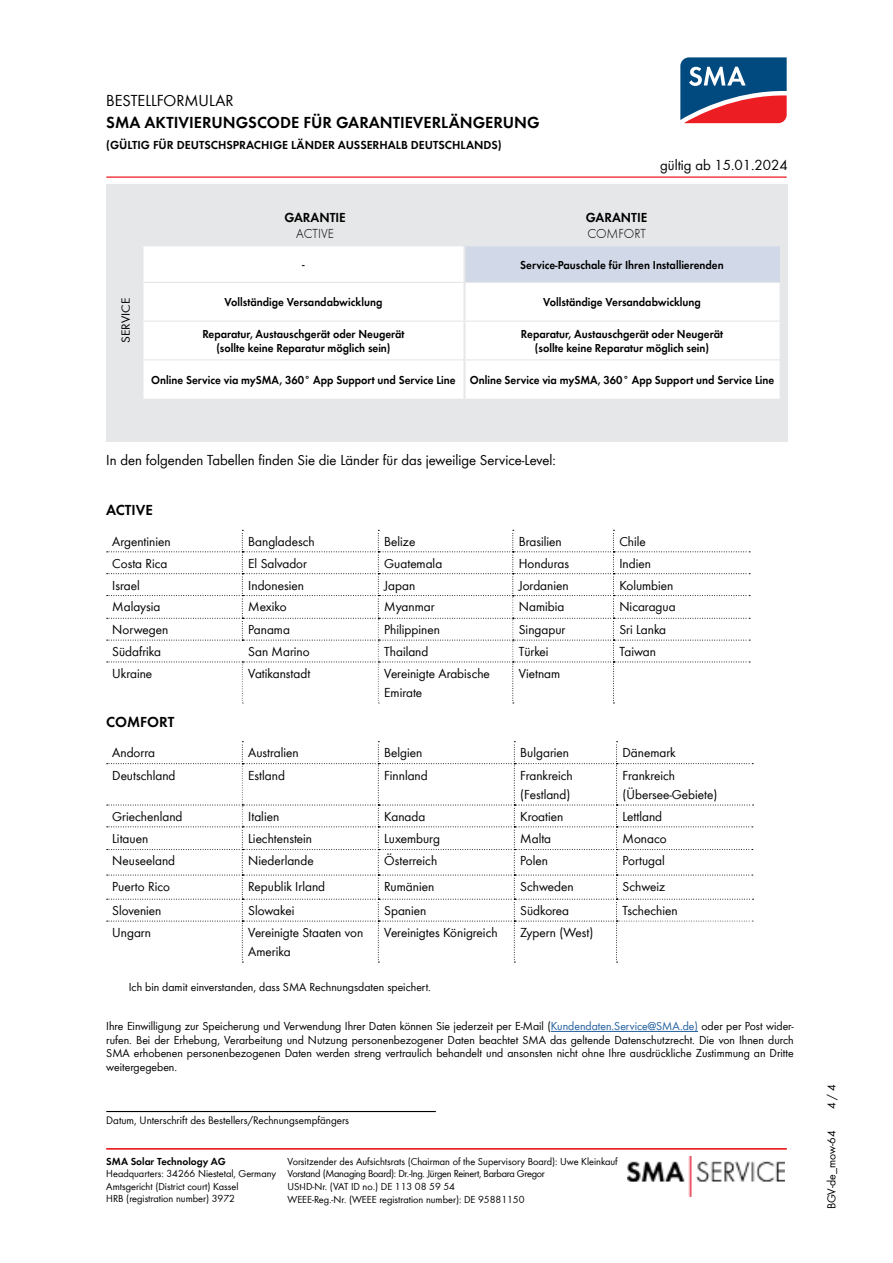
<style>
.page{position:relative;width:893px;height:1263px;background:#fff}
.page>*{position:absolute;margin:0;border:0;box-sizing:border-box;transform-origin:0 0}
.t1{font:600 16.5px "SMA Futura Global";color:#000}
.t2{font:16.5px "SMA Futura Global";color:#000}
.t3{font:15px "SMA Futura Global";color:#000}
.t4{font:600 15px "SMA Futura Global";color:#000}
.t5{font:13.5px/19.5px "SMA Futura Global";color:#000}
.t6{font:600 13.5px "SMA Futura Global";color:#000}
.t7{font:300 13.5px "SMA Futura Global";color:#000}
.t8{font:12.3px "SMA Futura Global";color:#000;scale:1.09 1}
.t9{font:12px/13.5px "SMA Futura Global";color:#000;text-align:justify}
.t10{font:600 12px "SMA Futura Global";color:#000}
.t11{font:600 11.85px/14.2px "SMA Futura Global";color:#000;text-align:center;scale:.94 1}
.t12{font:11.25px "SMA Futura Global";color:#000}
.t13{font:600 10.95px "SMA Futura Global";color:#000}
.t14{font:10.5px/12.6px "SMA Futura Global";color:#000}
.t15{font:600 10.5px "SMA Futura Global";color:#000}
.s1{color:#215e9e}
</style>
<div class="page">
<img style="left:628px;top:1157px;width:157px;height:39px">
<hr style="left:551px;top:1031px;width:147px;height:1px;background:#215e9e">
<svg style="left:107px;top:530px;width:643px;height:173px"></svg>
<svg style="left:107px;top:741px;width:647px;height:222px"></svg>
<hr style="left:106px;top:1111px;width:330px;height:1px;background:#000">
<div style="left:106px;top:185px;width:682px;height:257px;background:#e6e7e8"></div>
<div style="left:143px;top:246px;width:320px;height:153px;background:#fff"></div>
<div style="left:464px;top:246px;width:316px;height:36px;background:#d1d9e8"></div>
<div style="left:466px;top:283px;width:314px;height:116px;background:#fff"></div>
<hr style="left:143px;top:282px;width:320px;height:1px;background:#e6e7e8">
<hr style="left:143px;top:321px;width:321px;height:1px;background:#e6e7e8">
<hr style="left:143px;top:359px;width:321px;height:1px;background:#e6e7e8">
<hr style="left:463px;top:246px;width:3px;height:36px;background:#e6e7e8">
<hr style="left:464px;top:321px;width:316px;height:1px;background:#e6e7e8">
<hr style="left:464px;top:359px;width:316px;height:1px;background:#e6e7e8">
<svg style="left:680px;top:57px;width:107px;height:66px;background:#67597a"></svg>
<hr style="left:106px;top:176px;width:681px;height:2px;background:#ed1d24">
<hr style="left:106px;top:1148px;width:681px;height:1px;background:#ed1d24">
<p class="t2" style="left:106px;top:90px;width:129px">BESTELLFORMULAR</p>
<p class="t1" style="left:106px;top:113px;width:435px">SMA AKTIVIERUNGSCODE FÜR GARANTIEVERLÄNGERUNG</p>
<p class="t10" style="left:106px;top:138px;width:397px">(GÜLTIG FÜR DEUTSCHSPRACHIGE LÄNDER AUSSERHALB DEUTSCHLANDS)</p>
<p class="t6" style="left:284px;top:209px;width:63px">GARANTIE</p>
<p class="t7" style="left:296px;top:225px;width:39px">ACTIVE</p>
<p class="t3" style="left:660px;top:156px;width:129px">gültig ab 15.01.2024</p>
<p class="t6" style="left:586px;top:209px;width:63px">GARANTIE</p>
<p class="t7" style="left:587px;top:225px;width:60px">COMFORT</p>
<p class="t8" style="left:118px;top:343px;width:42px;rotate:-90deg">SERVICE</p>
<p class="t13" style="left:302px;top:258px;width:4px">-</p>
<p class="t11" style="left:520px;top:257px;width:218px">Service-Pauschale für Ihren Installierenden</p>
<p class="t11" style="left:225px;top:295px;width:169px">Vollständige Versandabwicklung</p>
<p class="t11" style="left:543px;top:295px;width:169px">Vollständige Versandabwicklung</p>
<p class="t11" style="left:202px;top:327px;width:217px">Reparatur, Austauschgerät oder Neugerät (sollte keine Reparatur möglich sein)</p>
<p class="t11" style="left:521px;top:327px;width:217px">Reparatur, Austauschgerät oder Neugerät (sollte keine Reparatur möglich sein)</p>
<p class="t11" style="left:151px;top:372px;width:664px">Online Service via mySMA, 360° App Support und Service Line Online Service via mySMA, 360° App Support und Service Line</p>
<p class="t3" style="left:106px;top:451px;width:451px">In den folgenden Tabellen finden Sie die Länder für das jeweilige Service-Level:</p>
<p class="t4" style="left:106px;top:501px;width:48px">ACTIVE</p>
<p class="t5" style="left:112px;top:531px;width:60px">Argentinien</p>
<p class="t5" style="left:248px;top:531px;width:68px">Bangladesch</p>
<p class="t5" style="left:384px;top:531px;width:33px">Belize</p>
<p class="t5" style="left:519px;top:531px;width:44px">Brasilien</p>
<p class="t5" style="left:619px;top:531px;width:28px">Chile</p>
<p class="t5" style="left:112px;top:553px;width:57px">Costa Rica</p>
<p class="t5" style="left:248px;top:553px;width:60px">El Salvador</p>
<p class="t5" style="left:384px;top:553px;width:59px">Guatemala</p>
<p class="t5" style="left:519px;top:553px;width:52px">Honduras</p>
<p class="t5" style="left:619px;top:553px;width:33px">Indien</p>
<p class="t5" style="left:112px;top:575px;width:29px">Israel</p>
<p class="t5" style="left:248px;top:575px;width:57px">Indonesien</p>
<p class="t5" style="left:384px;top:575px;width:32px">Japan</p>
<p class="t5" style="left:519px;top:575px;width:51px">Jordanien</p>
<p class="t5" style="left:619px;top:575px;width:55px">Kolumbien</p>
<p class="t5" style="left:112px;top:597px;width:50px">Malaysia</p>
<p class="t5" style="left:248px;top:597px;width:40px">Mexiko</p>
<p class="t5" style="left:384px;top:597px;width:52px">Myanmar</p>
<p class="t5" style="left:519px;top:597px;width:47px">Namibia</p>
<p class="t5" style="left:619px;top:597px;width:58px">Nicaragua</p>
<p class="t5" style="left:112px;top:620px;width:57px">Norwegen</p>
<p class="t5" style="left:248px;top:620px;width:43px">Panama</p>
<p class="t5" style="left:384px;top:620px;width:57px">Philippinen</p>
<p class="t5" style="left:519px;top:620px;width:48px">Singapur</p>
<p class="t5" style="left:619px;top:620px;width:48px">Sri Lanka</p>
<p class="t5" style="left:112px;top:641px;width:50px">Südafrika</p>
<p class="t5" style="left:248px;top:641px;width:63px">San Marino</p>
<p class="t5" style="left:384px;top:641px;width:46px">Thailand</p>
<p class="t5" style="left:519px;top:641px;width:31px">Türkei</p>
<p class="t5" style="left:619px;top:641px;width:38px">Taiwan</p>
<p class="t5" style="left:112px;top:663px;width:41px">Ukraine</p>
<p class="t5" style="left:248px;top:663px;width:63px">Vatikanstadt</p>
<p class="t5" style="left:384px;top:663px;width:107px">Vereinigte Arabische<br>Emirate</p>
<p class="t5" style="left:519px;top:663px;width:43px">Vietnam</p>
<p class="t4" style="left:106px;top:713px;width:70px">COMFORT</p>
<p class="t5" style="left:112px;top:743px;width:44px">Andorra</p>
<p class="t5" style="left:248px;top:743px;width:52px">Australien</p>
<p class="t5" style="left:384px;top:743px;width:40px">Belgien</p>
<p class="t5" style="left:520px;top:743px;width:50px">Bulgarien</p>
<p class="t5" style="left:623px;top:743px;width:55px">Dänemark</p>
<p class="t5" style="left:112px;top:765px;width:65px">Deutschland</p>
<p class="t5" style="left:248px;top:765px;width:38px">Estland</p>
<p class="t5" style="left:384px;top:765px;width:45px">Finnland</p>
<p class="t5" style="left:520px;top:765px;width:54px">Frankreich (Festland)</p>
<p class="t5" style="left:623px;top:765px;width:96px">Frankreich (Übersee-Gebiete)</p>
<p class="t5" style="left:112px;top:806px;width:72px">Griechenland</p>
<p class="t5" style="left:248px;top:806px;width:32px">Italien</p>
<p class="t5" style="left:384px;top:806px;width:43px">Kanada</p>
<p class="t5" style="left:520px;top:806px;width:45px">Kroatien</p>
<p class="t5" style="left:623px;top:806px;width:41px">Lettland</p>
<p class="t5" style="left:112px;top:828px;width:37px">Litauen</p>
<p class="t5" style="left:248px;top:828px;width:65px">Liechtenstein</p>
<p class="t5" style="left:384px;top:828px;width:57px">Luxemburg</p>
<p class="t5" style="left:520px;top:828px;width:32px">Malta</p>
<p class="t5" style="left:623px;top:828px;width:46px">Monaco</p>
<p class="t5" style="left:112px;top:851px;width:64px">Neuseeland</p>
<p class="t5" style="left:248px;top:851px;width:67px">Niederlande</p>
<p class="t5" style="left:384px;top:851px;width:54px">Österreich</p>
<p class="t5" style="left:520px;top:851px;width:29px">Polen</p>
<p class="t5" style="left:623px;top:851px;width:44px">Portugal</p>
<p class="t5" style="left:112px;top:876px;width:59px">Puerto Rico</p>
<p class="t5" style="left:248px;top:876px;width:78px">Republik Irland</p>
<p class="t5" style="left:384px;top:876px;width:51px">Rumänien</p>
<p class="t5" style="left:520px;top:876px;width:55px">Schweden</p>
<p class="t5" style="left:623px;top:876px;width:44px">Schweiz</p>
<p class="t5" style="left:112px;top:901px;width:51px">Slovenien</p>
<p class="t5" style="left:248px;top:901px;width:48px">Slowakei</p>
<p class="t5" style="left:384px;top:901px;width:44px">Spanien</p>
<p class="t5" style="left:520px;top:901px;width:50px">Südkorea</p>
<p class="t5" style="left:623px;top:901px;width:57px">Tschechien</p>
<p class="t5" style="left:112px;top:922px;width:40px">Ungarn</p>
<p class="t5" style="left:248px;top:922px;width:116px">Vereinigte Staaten von<br>Amerika</p>
<p class="t5" style="left:384px;top:922px;width:115px">Vereinigtes Königreich</p>
<p class="t5" style="left:520px;top:922px;width:75px">Zypern (West)</p>
<p class="t9" style="left:129px;top:980px;width:304px">Ich bin damit einverstanden, dass SMA Rechnungsdaten speichert.</p>
<p class="t9" style="left:106px;top:1019px;width:689px">Ihre Einwilligung zur Speicherung und Verwendung Ihrer Daten können Sie jederzeit per E-Mail (<span class="s1">Kundendaten.Service@SMA.de)</span> oder per Post wider&shy;rufen. Bei der Erhebung, Verarbeitung und Nutzung personenbezogener Daten beachtet SMA das geltende Datenschutzrecht. Die von Ihnen durch SMA erhobenen personenbezogenen Daten werden streng vertraulich behandelt und ansonsten nicht ohne Ihre ausdrückliche Zustimmung an Dritte weitergegeben.</p>
<p class="t12" style="left:106px;top:1113px;width:244px">Datum, Unterschrift des Bestellers/Rechnungsempfängers</p>
<p class="t15" style="left:106px;top:1155px;width:121px">SMA Solar Technology AG</p>
<p class="t14" style="left:106px;top:1167px;width:171px">Headquarters: 34266 Niestetal, Germany<br>Amtsgericht (District court) Kassel<br>HRB (registration number) 3972</p>
<p class="t14" style="left:287px;top:1155px;width:332px">Vorsitzender des Aufsichtsrats (Chairman of the Supervisory Board): Uwe Kleinkauf Vorstand (Managing Board): Dr.-Ing. Jürgen Reinert, Barbara Gregor<br>USt-ID-Nr. (VAT ID no.) DE 113 08 59 54<br>WEEE-Reg.-Nr. (WEEE registration number): DE 95881150</p>
<p class="t9" style="left:824px;top:1109px;width:27px;rotate:-90deg">4 / 4</p>
<p class="t9" style="left:824px;top:1209px;width:80px;rotate:-90deg">BGV-de_mow-64</p>
</div>
